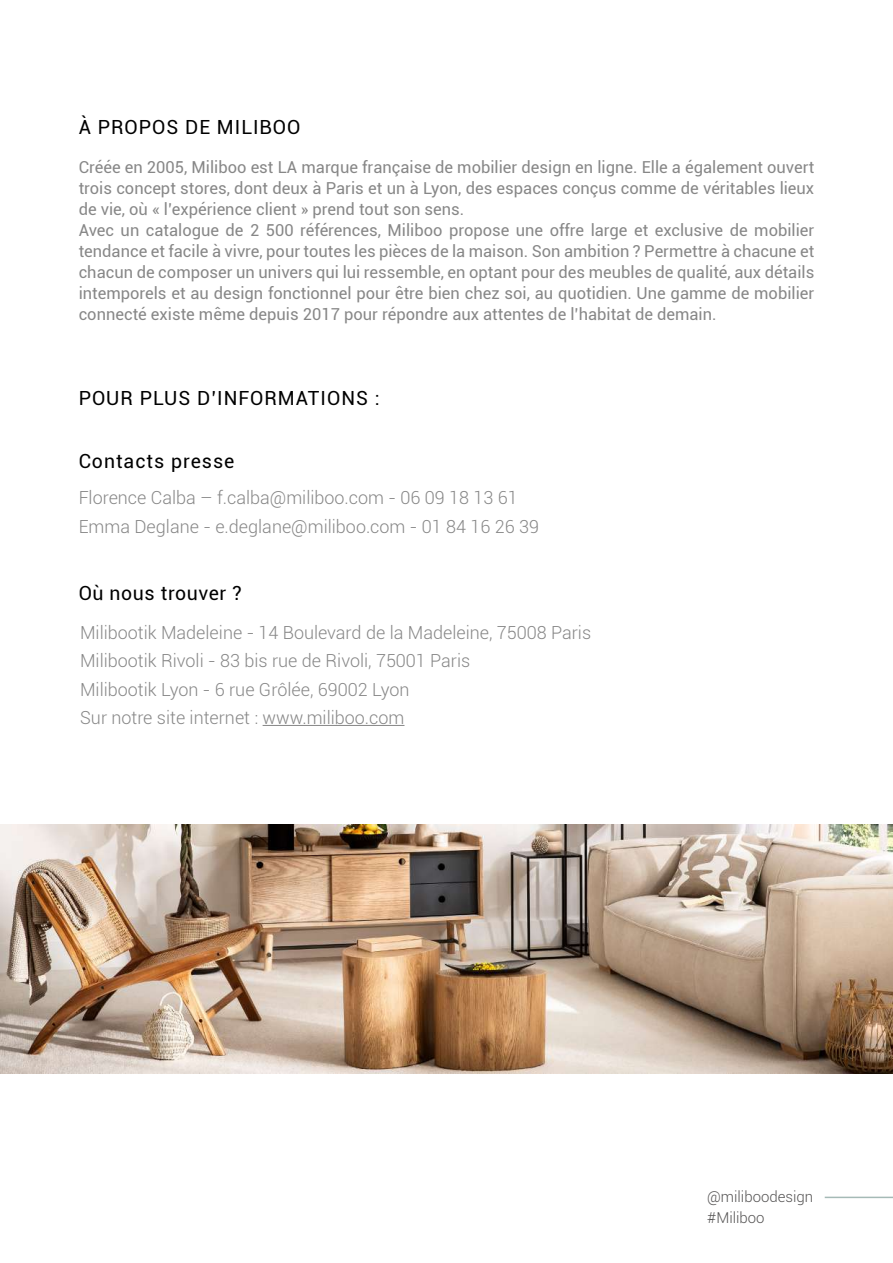
<style>
.page{position:relative;width:893px;height:1263px;background:#fff}
.page>*{position:absolute;margin:0;border:0;box-sizing:border-box;transform-origin:0 0}
.t1{font:19.5px "Roboto";letter-spacing:.05em;color:#000}
.t2{font:19.5px "Roboto";letter-spacing:.03em;color:#000}
.t3{font:300 18px/28.5px "Roboto";color:#878787}
.t4{font:16.5px/21px "Roboto";color:#878787}
.t5{font:300 15px/21px "Roboto";color:#555454}
</style>
<div class="page">
<hr style="left:263px;top:725px;width:141px;height:1px;background:#878787">
<hr style="left:825px;top:1196px;width:68px;height:2px;background:#a5bab6">
<img style="left:0;top:825px;width:893px;height:249px">
<p class="t1" style="left:79px;top:113px;width:223px">À PROPOS DE MILIBOO</p>
<p class="t4" style="left:79px;top:156px;width:737px">Créée en 2005, Miliboo est LA marque française de mobilier design en ligne. Elle a également ouvert trois concept stores, dont deux à Paris et un à Lyon, des espaces conçus comme de véritables lieux de vie, où « l’expérience client » prend tout son sens.<br>Avec un catalogue de 2 500 références, Miliboo propose une offre large et exclusive de mobilier tendance et facile à vivre, pour toutes les pièces de la maison. Son ambition ? Permettre à chacune et chacun de composer un univers qui lui ressemble, en optant pour des meubles de qualité, aux détails intemporels et au design fonctionnel pour être bien chez soi, au quotidien. Une gamme de mobilier connecté existe même depuis 2017 pour répondre aux attentes de l’habitat de demain.</p>
<p class="t1" style="left:79px;top:384px;width:303px">POUR PLUS D’INFORMATIONS :</p>
<p class="t1" style="left:79px;top:447px;width:157px">Contacts presse</p>
<p class="t3" style="left:79px;top:483px;width:462px">Florence Calba – f.calba@miliboo.com - 06 09 18 13 61<br>Emma Deglane - e.deglane@miliboo.com - 01 84 16 26 39</p>
<p class="t2" style="left:79px;top:580px;width:165px">Où nous trouver ?</p>
<p class="t3" style="left:80px;top:617px;width:513px">Milibootik Madeleine - 14 Boulevard de la Madeleine, 75008 Paris Milibootik Rivoli - 83 bis rue de Rivoli, 75001 Paris<br>Milibootik Lyon - 6 rue Grôlée, 69002 Lyon<br>Sur notre site internet : www.miliboo.com</p>
<p class="t5" style="left:707px;top:1185px;width:108px">@miliboodesign #Miliboo</p>
</div>
